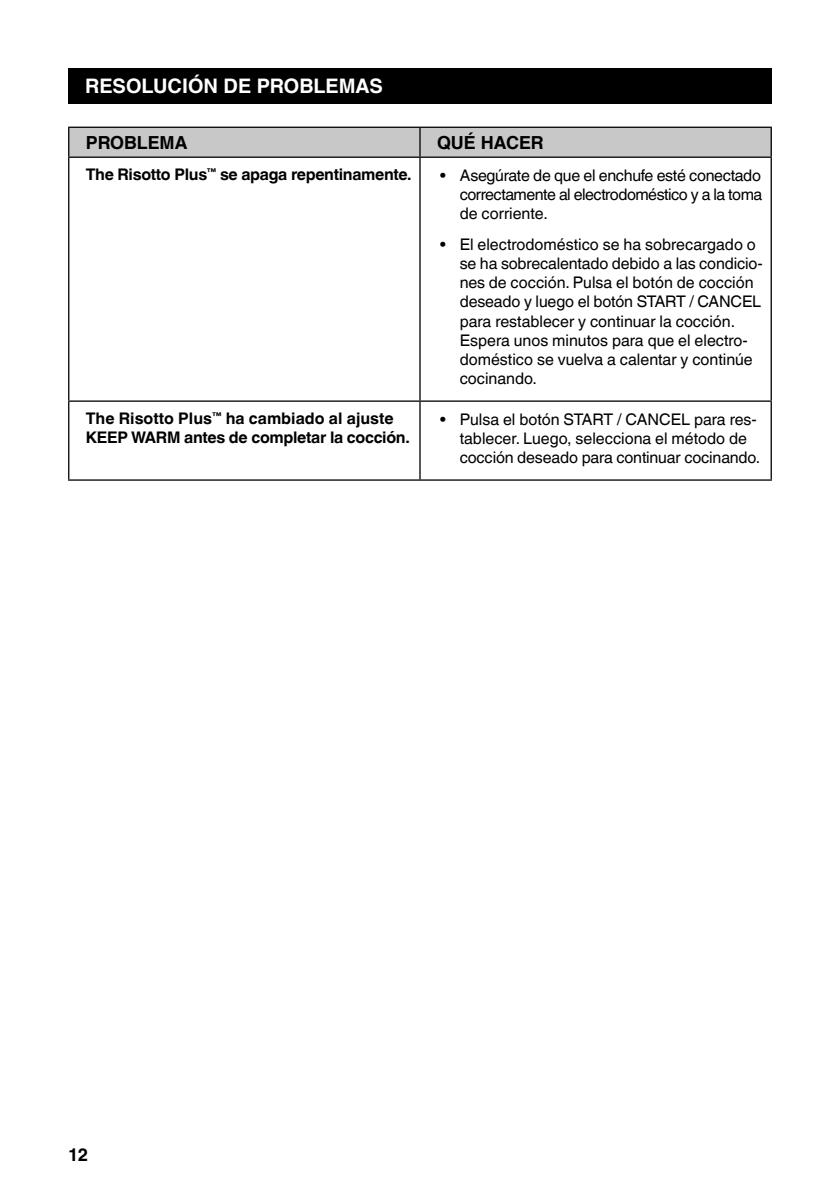
<style>
.page{position:relative;width:840px;height:1191px;background:#fff}
.page>*{position:absolute;margin:0;border:0;box-sizing:border-box;transform-origin:0 0}
.t1{font:700 20px "Helvetica World";color:#fff}
.t2{font:700 18px "Helvetica World";color:#000}
.t3{font:16px/19.2px "Helvetica World";color:#000}
.t4{font:700 16px/19.2px "Helvetica World";letter-spacing:-.02em;color:#000}
</style>
<div class="page">
<div style="left:68px;top:68px;width:703px;height:36px;background:#000"></div>
<hr style="left:419px;top:158px;width:1px;height:242px;background:#000">
<hr style="left:770px;top:158px;width:1px;height:242px;background:#000">
<hr style="left:68px;top:402px;width:1px;height:77px;background:#000">
<div style="left:68px;top:127px;width:703px;height:29px;background:#c8c8c8"></div>
<hr style="left:420px;top:156px;width:351px;height:2px;background:#000">
<hr style="left:68px;top:156px;width:352px;height:2px;background:#000">
<hr style="left:68px;top:158px;width:1px;height:242px;background:#000">
<hr style="left:68px;top:400px;width:352px;height:2px;background:#000">
<hr style="left:420px;top:400px;width:351px;height:2px;background:#000">
<hr style="left:419px;top:402px;width:1px;height:77px;background:#000">
<hr style="left:770px;top:402px;width:1px;height:77px;background:#000">
<hr style="left:68px;top:479px;width:352px;height:2px;background:#000">
<hr style="left:420px;top:479px;width:351px;height:2px;background:#000">
<p class="t1" style="left:85px;top:75px;width:299px">RESOLUCIÓN DE PROBLEMAS</p>
<p class="t2" style="left:86px;top:132px;width:103px">PROBLEMA</p>
<p class="t2" style="left:437px;top:132px;width:108px">QUÉ HACER</p>
<p class="t4" style="left:86px;top:165px;width:327px">The Risotto Plus<sup>™</sup> se apaga repentinamente.</p>
<p class="t3" style="left:459px;top:166px;width:304px;text-align:justify;text-indent:-20px">• Asegúrate de que el enchufe esté conectado correctamente al electrodoméstico y a la toma de corriente.</p>
<p class="t3" style="left:459px;top:234px;width:304px;text-indent:-20px">• El electrodoméstico se ha sobrecargado o se ha sobrecalentado debido a las condicio&shy;nes de cocción. Pulsa el botón de cocción deseado y luego el botón START / CANCEL para restablecer y continuar la cocción.<br>Espera unos minutos para que el electro&shy;doméstico se vuelva a calentar y continúe cocinando.</p>
<p class="t4" style="left:86px;top:409px;width:325px">The Risotto Plus<sup>™</sup> ha cambiado al ajuste<br>KEEP WARM antes de completar la cocción.</p>
<p class="t3" style="left:459px;top:409px;width:302px;text-indent:-20px">• Pulsa el botón START / CANCEL para res&shy;tablecer. Luego, selecciona el método de cocción deseado para continuar cocinando.</p>
<p class="t2" style="left:68px;top:1143px;width:21px">12</p>
</div>
